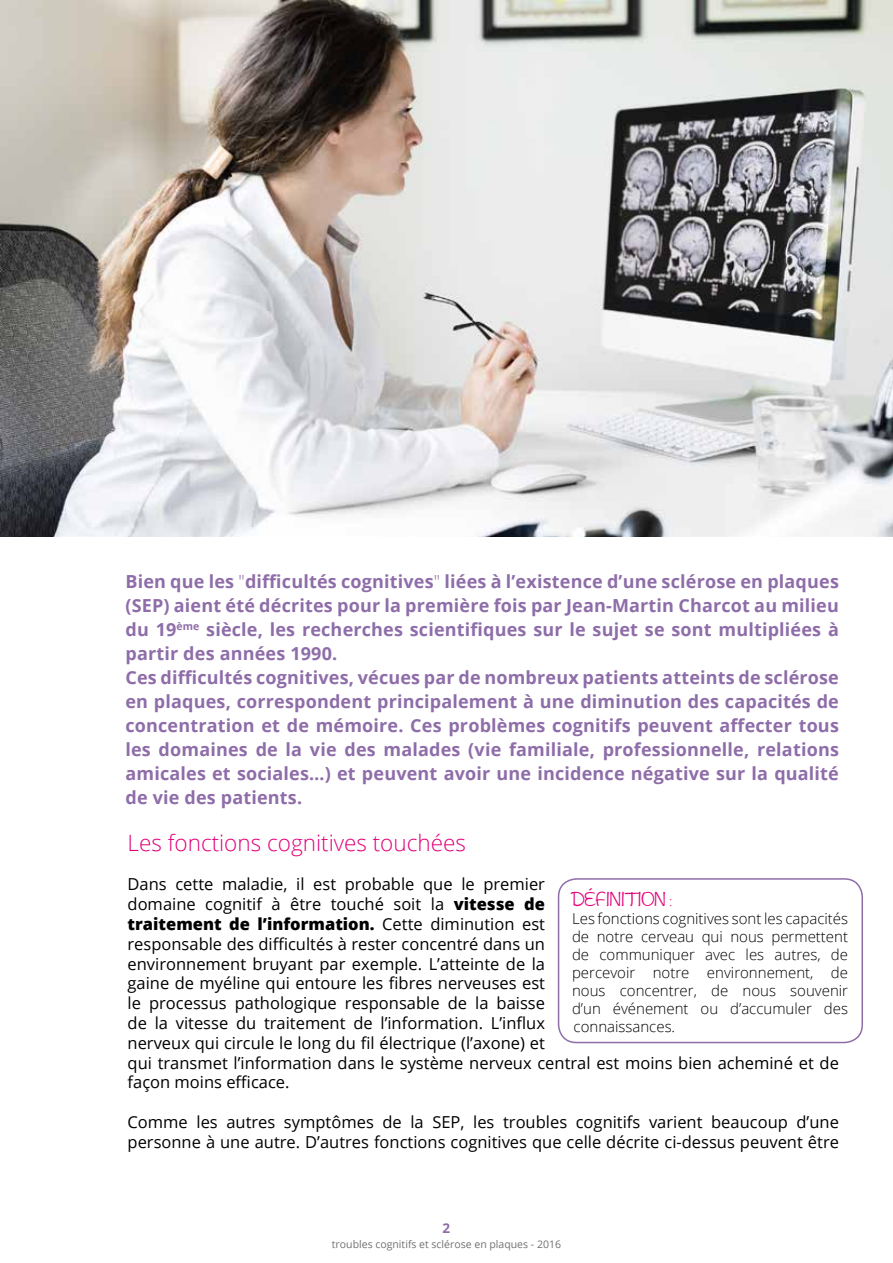
<style>
.page{position:relative;width:893px;height:1263px;background:#fff}
.page>*{position:absolute;margin:0;border:0;box-sizing:border-box;transform-origin:0 0}
.t1{font:300 22.5px "Open Sans";color:#e2007a}
.t2{font:22.5px "Fineliner Script";color:#e2007a}
.t3{font:700 18px/24px "Open Sans";letter-spacing:.01em;color:#8e6da9}
.t4{font:16.5px/19.8px "Open Sans";color:#000}
.t5{font:300 15px/18px "Open Sans";color:#000;text-align:justify}
.t6{font:700 13.5px "Open Sans";color:#8e6da9}
.t7{font:10.5px "Open Sans";color:#707172}
.s1{font-weight:300}
.s2{font-weight:800}
.s3{font-family:"Open Sans";font-weight:300;font-size:13.5px}
</style>
<div class="page">
<img style="left:0;top:0;width:893px;height:537px">
<div style="left:558px;top:878px;width:305px;height:165px;border:2px solid #8e6da9;border-radius:18px"></div>
<p class="t3" style="left:125px;top:569px;width:715px">Bien que les <span class="s1">"</span>difficultés cognitives<span class="s1">"</span> liées à l’existence d’une sclérose en plaques (SEP) aient été décrites pour la première fois par Jean-Martin Charcot au milieu du 19<sup>ème</sup> siècle, les recherches scientifiques sur le sujet se sont multipliées à partir des années 1990.<br>Ces difficultés cognitives, vécues par de nombreux patients atteints de sclérose en plaques, correspondent principalement à une diminution des capacités de concentration et de mémoire. Ces problèmes cognitifs peuvent affecter tous les domaines de la vie des malades (vie familiale, professionnelle, relations amicales et sociales…) et peuvent avoir une incidence négative sur la qualité de vie des patients.</p>
<h1 class="t1" style="left:128px;top:827px;width:340px">Les fonctions cognitives touchées</h1>
<p class="t4" style="left:128px;top:874px;width:713px">Dans cette maladie, il est probable que le premier<br>domaine cognitif à être touché soit la <span class="s2">vitesse de<br>traitement de l’information.</span> Cette diminution est<br>responsable des difficultés à rester concentré dans un<br>environnement bruyant par exemple. L’atteinte de la<br>gaine de myéline qui entoure les fibres nerveuses est<br>le processus pathologique responsable de la baisse<br>de la vitesse du traitement de l’information. L’influx<br>nerveux qui circule le long du fil électrique (l’axone) et<br>qui transmet l’information dans le système nerveux central est moins bien acheminé et de façon moins efficace.</p>
<p class="t4" style="left:128px;top:1111px;width:713px">Comme les autres symptômes de la SEP, les troubles cognitifs varient beaucoup d’une personne à une autre. D’autres fonctions cognitives que celle décrite ci-dessus peuvent être</p>
<h1 class="t2" style="left:572px;top:887px;width:102px">DÉFINITION <span class="s3">:</span></h1>
<p class="t5" style="left:572px;top:909px;width:278px">Les fonctions cognitives sont les capacités de notre cerveau qui nous permettent de communiquer avec les autres, de percevoir notre environnement, de nous concentrer, de nous souvenir d’un événement ou d’accumuler des connaissances.</p>
<p class="t6" style="left:443px;top:1218px;width:9px">2</p>
<p class="t7" style="left:332px;top:1237px;width:231px">troubles cognitifs et sclérose en plaques - 2016</p>
</div>
